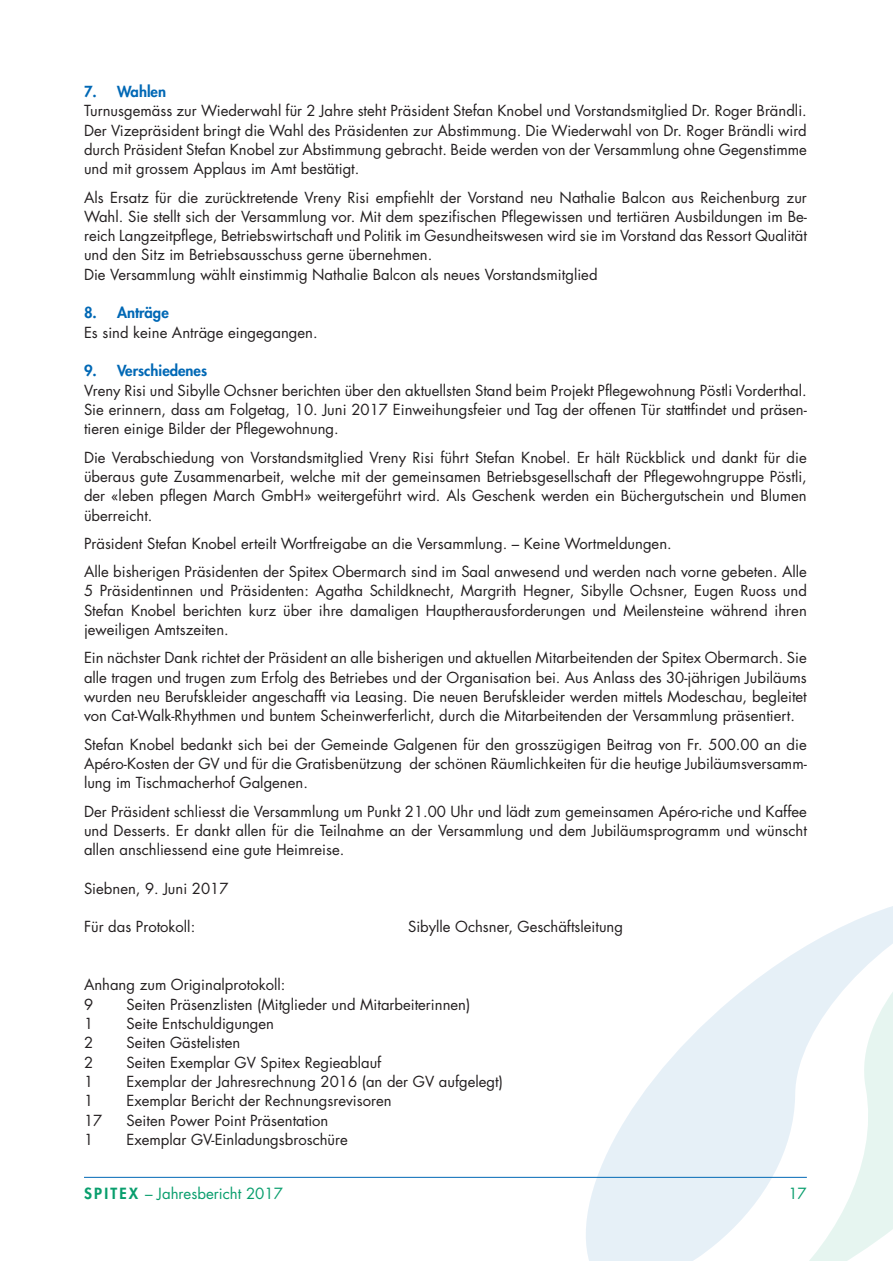
<style>
.page{position:relative;width:893px;height:1261px;background:#fff}
.page>*{position:absolute;margin:0;border:0;box-sizing:border-box;transform-origin:0 0}
.t1{font:15px "Futura";color:#099e6d}
.t2{font:14.85px/19.4px "Futura";color:#231f20;text-align:justify}
.t3{font:800 14.85px "Futura";color:#0168b5}
.s1{font-weight:800}
</style>
<div class="page">
<svg style="left:584px;top:906px;width:309px;height:355px"></svg>
<hr style="left:84px;top:1177px;width:723px;height:1px;background:#0168b5">
<p class="t3" style="left:84px;top:82px;width:84px">7. Wahlen</p>
<p class="t2" style="left:84px;top:101px;width:724px">Turnusgemäss zur Wiederwahl für 2 Jahre steht Präsident Stefan Knobel und Vorstandsmitglied Dr. Roger Brändli.<br>Der Vizepräsident bringt die Wahl des Präsidenten zur Abstimmung. Die Wiederwahl von Dr. Roger Brändli wird durch Präsident Stefan Knobel zur Abstimmung gebracht. Beide werden von der Versammlung ohne Gegenstimme und mit grossem Applaus im Amt bestätigt.</p>
<p class="t2" style="left:84px;top:188px;width:724px;text-align:left">Als Ersatz für die zurücktretende Vreny Risi empfiehlt der Vorstand neu Nathalie Balcon aus Reichenburg zur Wahl. Sie stellt sich der Versammlung vor. Mit dem spezifischen Pflegewissen und tertiären Ausbildungen im Be&shy;reich Langzeitpflege, Betriebswirtschaft und Politik im Gesundheitswesen wird sie im Vorstand das Ressort Qualität und den Sitz im Betriebsausschuss gerne übernehmen.<br>Die Versammlung wählt einstimmig Nathalie Balcon als neues Vorstandsmitglied</p>
<p class="t3" style="left:84px;top:303px;width:86px">8. Anträge</p>
<p class="t2" style="left:84px;top:323px;width:235px">Es sind keine Anträge eingegangen.</p>
<p class="t3" style="left:84px;top:361px;width:125px">9. Verschiedenes</p>
<p class="t2" style="left:84px;top:381px;width:724px">Vreny Risi und Sibylle Ochsner berichten über den aktuellsten Stand beim Projekt Pflegewohnung Pöstli Vorderthal.<br>Sie erinnern, dass am Folgetag, 10. Juni 2017 Einweihungsfeier und Tag der offenen Tür stattfindet und präsen&shy;tieren einige Bilder der Pflegewohnung.</p>
<p class="t2" style="left:84px;top:448px;width:724px">Die Verabschiedung von Vorstandsmitglied Vreny Risi führt Stefan Knobel. Er hält Rückblick und dankt für die überaus gute Zusammenarbeit, welche mit der gemeinsamen Betriebsgesellschaft der Pflegewohngruppe Pöstli, der «leben pflegen March GmbH» weitergeführt wird. Als Geschenk werden ein Büchergutschein und Blumen überreicht.</p>
<p class="t2" style="left:84px;top:529px;width:724px;line-height:28.3px">Präsident Stefan Knobel erteilt Wortfreigabe an die Versammlung. – Keine Wortmeldungen.<br>Alle bisherigen Präsidenten der Spitex Obermarch sind im Saal anwesend und werden nach vorne gebeten. Alle</p>
<p class="t2" style="left:84px;top:581px;width:724px">5 Präsidentinnen und Präsidenten: Agatha Schildknecht, Margrith Hegner, Sibylle Ochsner, Eugen Ruoss und Stefan Knobel berichten kurz über ihre damaligen Hauptherausforderungen und Meilensteine während ihren jeweiligen Amtszeiten.</p>
<p class="t2" style="left:84px;top:648px;width:724px">Ein nächster Dank richtet der Präsident an alle bisherigen und aktuellen Mitarbeitenden der Spitex Obermarch. Sie alle tragen und trugen zum Erfolg des Betriebes und der Organisation bei. Aus Anlass des 30-jährigen Jubiläums wurden neu Berufskleider angeschafft via Leasing. Die neuen Berufskleider werden mittels Modeschau, begleitet von Cat-Walk-Rhythmen und buntem Scheinwerferlicht, durch die Mitarbeitenden der Versammlung präsentiert.</p>
<p class="t2" style="left:84px;top:735px;width:724px">Stefan Knobel bedankt sich bei der Gemeinde Galgenen für den grosszügigen Beitrag von Fr. 500.00 an die Apéro-Kosten der GV und für die Gratisbenützung der schönen Räumlichkeiten für die heutige Jubiläumsversamm&shy;lung im Tischmacherhof Galgenen.</p>
<p class="t2" style="left:84px;top:801px;width:724px">Der Präsident schliesst die Versammlung um Punkt 21.00 Uhr und lädt zum gemeinsamen Apéro-riche und Kaffee und Desserts. Er dankt allen für die Teilnahme an der Versammlung und dem Jubiläumsprogramm und wünscht allen anschliessend eine gute Heimreise.</p>
<p class="t2" style="left:84px;top:879px;width:146px">Siebnen, 9. Juni 2017</p>
<p class="t2" style="left:84px;top:917px;width:113px">Für das Protokoll:</p>
<p class="t2" style="left:408px;top:917px;width:217px">Sibylle Ochsner, Geschäftsleitung</p>
<p class="t2" style="left:84px;top:975px;width:203px">Anhang zum Originalprotokoll:<br>9</p>
<p class="t2" style="left:127px;top:995px;width:345px">Seiten Präsenzlisten (Mitglieder und Mitarbeiterinnen)</p>
<p class="t2" style="left:84px;top:1014px;width:11px">1</p>
<p class="t2" style="left:127px;top:1014px;width:149px">Seite Entschuldigungen</p>
<p class="t2" style="left:84px;top:1033px;width:11px">2</p>
<p class="t2" style="left:127px;top:1033px;width:115px">Seiten Gästelisten</p>
<p class="t2" style="left:84px;top:1052px;width:11px">2</p>
<p class="t2" style="left:127px;top:1052px;width:256px">Seiten Exemplar GV Spitex Regieablauf</p>
<p class="t2" style="left:84px;top:1072px;width:11px">1</p>
<p class="t2" style="left:127px;top:1072px;width:378px">Exemplar der Jahresrechnung 2016 (an der GV aufgelegt)</p>
<p class="t2" style="left:84px;top:1091px;width:11px">1</p>
<p class="t2" style="left:127px;top:1091px;width:267px">Exemplar Bericht der Rechnungsrevisoren</p>
<p class="t2" style="left:84px;top:1110px;width:20px">17</p>
<p class="t2" style="left:127px;top:1110px;width:203px">Seiten Power Point Präsentation</p>
<p class="t2" style="left:84px;top:1130px;width:11px">1</p>
<p class="t2" style="left:127px;top:1130px;width:223px">Exemplar GV-Einladungsbroschüre</p>
<p class="t1" style="left:84px;top:1184px;width:201px"><span class="s1">SPITEX</span> – Jahresbericht 2017</p>
<p class="t1" style="left:788px;top:1184px;width:20px">17</p>
</div>
